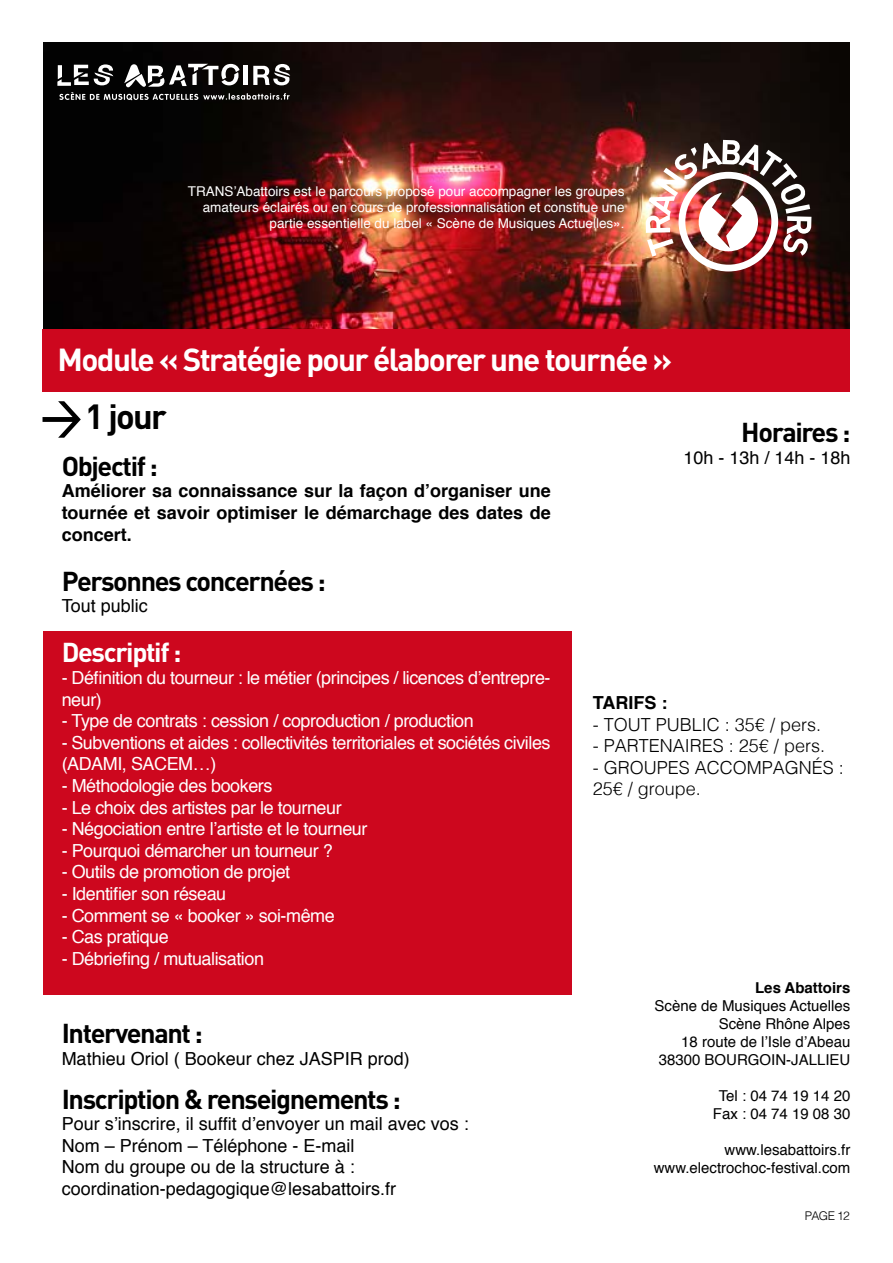
<style>
.page{position:relative;width:893px;height:1263px;background:#fff}
.page>*{position:absolute;margin:0;border:0;box-sizing:border-box;transform-origin:0 0}
.t1{font:700 34.5px "DIN";color:#000}
.t2{font:700 31.5px "DIN";letter-spacing:-.05em;color:#fff}
.t3{font:700 27px "DIN";letter-spacing:-.05em;color:#000}
.t4{font:700 27px "DIN";letter-spacing:-.05em;color:#fff}
.t5{font:18px/21.6px "Helvetica";letter-spacing:-.025em;color:#fff}
.t6{font:18px/21.6px "Helvetica";color:#000}
.t7{font:700 18px/21.6px "Helvetica";color:#000;text-align:justify}
.t8{font:300 18px/21.6px "Helvetica";color:#000}
.t9{font:15px/18px "Helvetica";color:#000;text-align:right}
.t10{font:700 15px "Helvetica";color:#000}
.t11{font:13.5px/16.2px "Helvetica";color:#fff;text-align:right}
.t12{font:300 12px "Helvetica";letter-spacing:-.05em;color:#000}
</style>
<div class="page">
<div style="left:43px;top:631px;width:528px;height:363px;background:#cd071e"></div>
<img style="left:43px;top:43px;width:807px;height:287px">
<div style="left:43px;top:330px;width:807px;height:62px;background:#cd071e"></div>
<svg style="left:57px;top:64px;width:233px;height:36px"></svg>
<svg style="left:43px;top:401px;width:38px;height:37px"></svg>
<img style="left:646px;top:140px;width:165px;height:131px">
<p class="t11" style="left:188px;top:183px;width:438px">TRANS’Abattoirs est le parcours proposé pour accompagner les groupes amateurs éclairés ou en cours de professionnalisation et constitue une partie essentielle du label « Scène de Musiques Actuelles».</p>
<h2 class="t2" style="left:57px;top:339px;width:616px">Module « Stratégie pour élaborer une tournée »</h2>
<h1 class="t1" style="left:85px;top:394px;width:83px">1 jour</h1>
<h3 class="t3" style="left:62px;top:448px;width:98px">Objectif :</h3>
<p class="t7" style="left:62px;top:480px;width:490px">Améliorer sa connaissance sur la façon d’organiser une tournée et savoir optimiser le démarchage des dates de concert.</p>
<h3 class="t3" style="left:62px;top:563px;width:266px">Personnes concernées :</h3>
<p class="t6" style="left:62px;top:596px;width:88px">Tout public</p>
<h3 class="t4" style="left:62px;top:635px;width:121px">Descriptif :</h3>
<p class="t5" style="left:62px;top:667px;width:490px">- Définition du tourneur : le métier (principes / licences d’entrepre&shy;neur)</p>
<p class="t5" style="left:62px;top:710px;width:414px">- Type de contrats : cession / coproduction / production</p>
<p class="t5" style="left:62px;top:732px;width:490px">- Subventions et aides : collectivités territoriales et sociétés civiles (ADAMI, SACEM…)</p>
<p class="t5" style="left:62px;top:775px;width:212px">- Méthodologie des bookers</p>
<p class="t5" style="left:62px;top:797px;width:282px">- Le choix des artistes par le tourneur</p>
<p class="t5" style="left:62px;top:818px;width:307px">- Négociation entre l’artiste et le tourneur</p>
<p class="t5" style="left:62px;top:840px;width:273px">- Pourquoi démarcher un tourneur ?</p>
<p class="t5" style="left:62px;top:862px;width:230px">- Outils de promotion de projet</p>
<p class="t5" style="left:62px;top:883px;width:166px">- Identifier son réseau</p>
<p class="t5" style="left:62px;top:905px;width:275px">- Comment se « booker » soi-même</p>
<p class="t5" style="left:62px;top:926px;width:109px">- Cas pratique</p>
<p class="t5" style="left:62px;top:948px;width:204px">- Débriefing / mutualisation</p>
<h3 class="t3" style="left:741px;top:414px;width:111px">Horaires :</h3>
<p class="t6" style="left:683px;top:447px;width:169px">10h - 13h / 14h - 18h</p>
<p class="t7" style="left:593px;top:692px;width:76px">TARIFS :</p>
<p class="t8" style="left:593px;top:712px;width:230px">- TOUT PUBLIC : 35€ / pers.</p>
<p class="t8" style="left:593px;top:734px;width:234px">- PARTENAIRES : 25€ / pers.</p>
<p class="t8" style="left:593px;top:755px;width:253px">- GROUPES ACCOMPAGNÉS :<br>25€ / groupe.</p>
<h3 class="t3" style="left:62px;top:1016px;width:143px">Intervenant :</h3>
<p class="t6" style="left:62px;top:1048px;width:350px">Mathieu Oriol ( Bookeur chez JASPIR prod)</p>
<h3 class="t3" style="left:62px;top:1081px;width:341px">Inscription &amp; renseignements :</h3>
<p class="t6" style="left:62px;top:1113px;width:409px">Pour s’inscrire, il suffit d’envoyer un mail avec vos :<br>Nom – Prénom – Téléphone - E-mail<br>Nom du groupe ou de la structure à : coordination-pedagogique@lesabattoirs.fr</p>
<p class="t10" style="left:755px;top:976px;width:97px">Les Abattoirs</p>
<p class="t9" style="left:654px;top:997px;width:197px">Scène de Musiques Actuelles<br>Scène Rhône Alpes<br>18 route de l’Isle d’Abeau<br>38300 BOURGOIN-JALLIEU</p>
<p class="t9" style="left:713px;top:1087px;width:139px;text-align:center">Tel : 04 74 19 14 20<br>Fax : 04 74 19 08 30</p>
<p class="t9" style="left:654px;top:1141px;width:198px">www.lesabattoirs.fr www.electrochoc-festival.com</p>
<p class="t12" style="left:805px;top:1205px;width:47px">PAGE 12</p>
</div>
